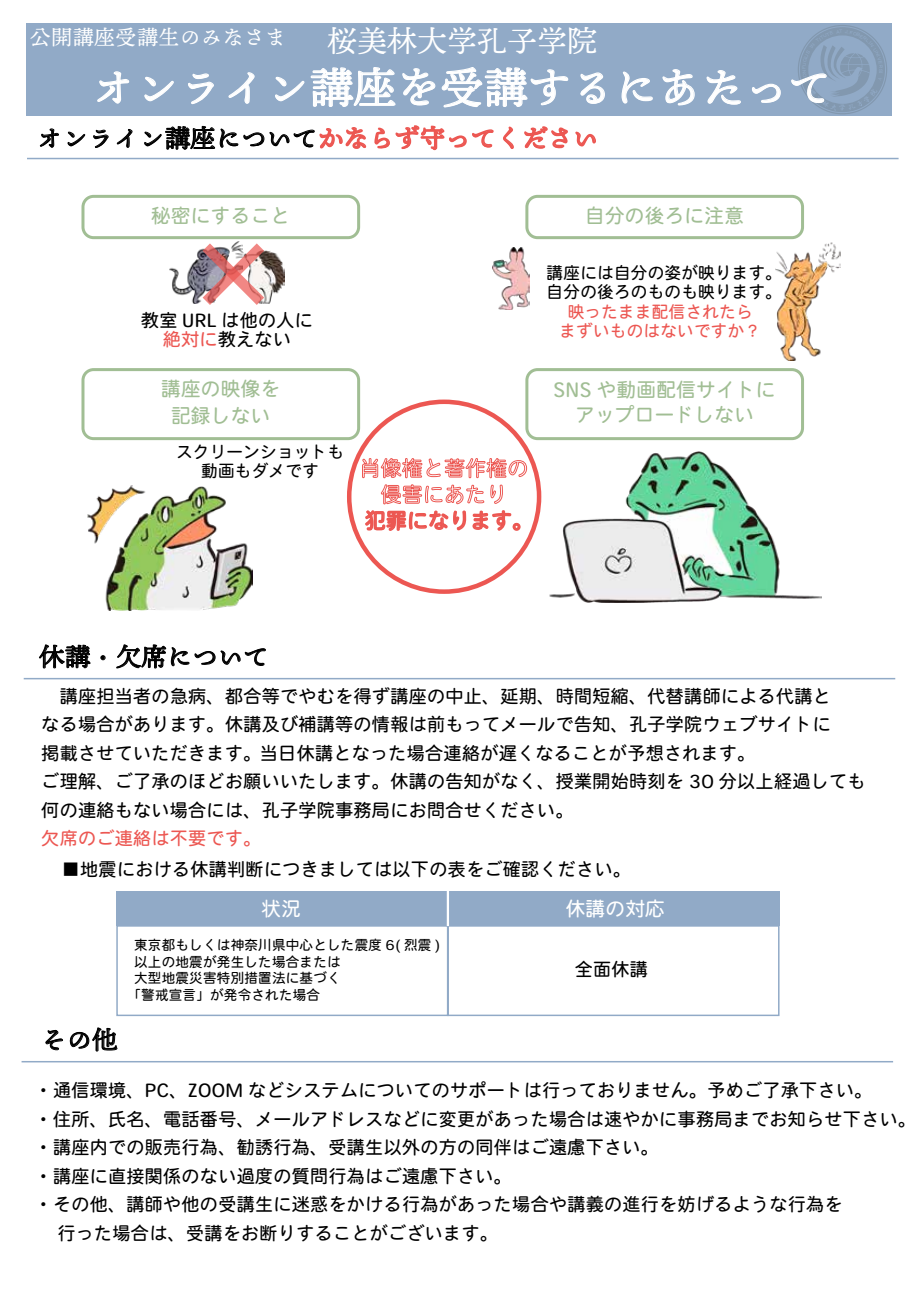
<style>
.page{position:relative;width:919px;height:1289px;background:#fff}
.page>*{position:absolute;margin:0;border:0;box-sizing:border-box;transform-origin:0 0}
.t1{font:43.5px "Ten Mincho";color:#fff}
.t2{font:30px "Ten Mincho";color:#fff}
.t3{font:25.5px "Ten Mincho";color:#000}
.t4{font:21px "Ten Mincho";letter-spacing:.02em;color:#fff}
.t5{font:20.7px "Heisei Maru Go Std W4";letter-spacing:.02em;color:#ec5752}
.t6{font:19.5px/27px "Heisei Maru Go Std W4";letter-spacing:.02em;color:#a1be94;text-align:center}
.t7{font:19.5px "Heisei Maru Go Std W4";letter-spacing:.02em;color:#fff}
.t8{font:18px/28.5px "Heisei Maru Go Std W4";letter-spacing:.02em;color:#000}
.t9{font:18px "Heisei Maru Go Std W4";letter-spacing:.02em;color:#ec5752}
.t10{font:16.5px/19.5px "Heisei Maru Go Std W4";letter-spacing:.02em;color:#000}
.t11{font:16.5px/19.5px "Heisei Maru Go Std W4";letter-spacing:.02em;color:#ec5752;text-align:center}
.t12{font:13.5px "Heisei Maru Go Std W4";letter-spacing:.02em;color:#000}
.s1{color:#ec5752}
</style>
<div class="page">
<div style="left:27px;top:24px;width:865px;height:92px;background:#91aac7"></div>
<svg style="left:97px;top:71px;width:33px;height:33px"></svg>
<svg style="left:621px;top:71px;width:32px;height:33px"></svg>
<svg style="left:662px;top:69px;width:33px;height:37px"></svg>
<svg style="left:706px;top:70px;width:35px;height:35px"></svg>
<svg style="left:752px;top:83px;width:29px;height:20px"></svg>
<hr style="left:27px;top:158px;width:871px;height:1px;background:#91aac7">
<svg style="left:39px;top:128px;width:20px;height:20px"></svg>
<svg style="left:68px;top:131px;width:18px;height:16px"></svg>
<svg style="left:93px;top:129px;width:16px;height:19px"></svg>
<svg style="left:116px;top:129px;width:17px;height:19px"></svg>
<svg style="left:144px;top:67px;width:461px;height:135px"></svg>
<img style="left:87px;top:485px;width:165px;height:125px">
<img style="left:775px;top:242px;width:65px;height:118px">
<img style="left:492px;top:248px;width:37px;height:62px">
<div style="left:347px;top:399px;width:194px;height:195px;border:4px solid #ec5752;border-radius:50%"></div>
<svg style="left:362px;top:458px;width:165px;height:73px"></svg>
<img style="left:170px;top:241px;width:70px;height:63px">
<img style="left:264px;top:250px;width:20px;height:54px">
<svg style="left:202px;top:243px;width:62px;height:62px"></svg>
<div style="left:81px;top:195px;width:279px;height:44px;border:3px solid #a1be94;border-radius:11px"></div>
<div style="left:525px;top:195px;width:279px;height:44px;border:3px solid #a1be94;border-radius:11px"></div>
<div style="left:81px;top:368px;width:279px;height:72px;border:3px solid #a1be94;border-radius:11px"></div>
<div style="left:525px;top:368px;width:279px;height:72px;border:3px solid #a1be94;border-radius:11px"></div>
<img style="left:549px;top:451px;width:272px;height:152px">
<hr style="left:22px;top:1060px;width:871px;height:2px;background:#91aac7">
<svg style="left:45px;top:1029px;width:18px;height:21px"></svg>
<svg style="left:70px;top:1027px;width:48px;height:24px"></svg>
<svg style="left:39px;top:644px;width:52px;height:24px"></svg>
<svg style="left:101px;top:655px;width:4px;height:5px"></svg>
<svg style="left:116px;top:644px;width:150px;height:24px"></svg>
<hr style="left:24px;top:678px;width:871px;height:1px;background:#91aac7">
<div style="left:447px;top:925px;width:332px;height:91px;border:2px solid #91aac7"></div>
<div style="left:116px;top:925px;width:332px;height:91px;border:2px solid #91aac7"></div>
<div style="left:116px;top:891px;width:663px;height:35px;background:#91aac7"></div>
<hr style="left:447px;top:888px;width:2px;height:38px;background:#fff">
<svg style="left:791px;top:25px;width:96px;height:89px"></svg>
<h2 class="t2" style="left:327px;top:24px;width:271px">桜美林大学孔子学院</h2>
<h1 class="t1" style="left:92px;top:63px;width:741px">オンライン講座を受講するにあたって</h1>
<p class="t4" style="left:30px;top:26px;width:258px">公開講座受講生のみなさま</p>
<h3 class="t3" style="left:37px;top:124px;width:563px">オンライン講座について<span class="s1">かならず守ってください</span></h3>
<p class="t6" style="left:151px;top:202px;width:140px">秘密にすること</p>
<p class="t6" style="left:585px;top:202px;width:160px">自分の後ろに注意</p>
<p class="t8" style="left:141px;top:310px;width:173px;line-height:19.5px;text-align:center">教室 URL は他の人に<span class="s1">絶対に</span>教えない</p>
<p class="t10" style="left:546px;top:263px;width:237px">講座には自分の姿が映ります。自分の後ろのものも映ります。</p>
<p class="t11" style="left:559px;top:302px;width:203px">映ったまま配信されたらまずいものはないですか？</p>
<p class="t6" style="left:161px;top:375px;width:120px">講座の映像を記録しない</p>
<p class="t6" style="left:553px;top:377px;width:223px;line-height:25.5px">SNS や動画配信サイトにアップロードしない</p>
<p class="t10" style="left:176px;top:441px;width:169px;text-align:center">スクリーンショットも動画もダメです</p>
<h3 class="t3" style="left:39px;top:642px;width:231px">休講・欠席について</h3>
<p class="t5" style="left:365px;top:506px;width:170px">犯罪になります。</p>
<p class="t8" style="left:41px;top:681px;width:825px">　講座担当者の急病、都合等でやむを得ず講座の中止、延期、時間短縮、代替講師による代講と<br>なる場合があります。休講及び補講等の情報は前もってメールで告知、孔子学院ウェブサイトに<br>掲載させていただきます。当日休講となった場合連絡が遅くなることが予想されます。<br>ご理解、ご了承のほどお願いいたします。休講の告知がなく、授業開始時刻を 30 分以上経過しても何の連絡もない場合には、孔子学院事務局にお問合せください。</p>
<p class="t9" style="left:41px;top:826px;width:221px">欠席のご連絡は不要です。</p>
<p class="t8" style="left:62px;top:854px;width:570px">■地震における休講判断につきましては以下の表をご確認ください。</p>
<p class="t7" style="left:261px;top:895px;width:41px">状況</p>
<p class="t7" style="left:565px;top:895px;width:100px">休講の対応</p>
<p class="t12" style="left:134px;top:936px;width:308px">東京都もしくは神奈川県中心とした震度 6( 烈震 )</p>
<p class="t12" style="left:134px;top:952px;width:208px">以上の地震が発生した場合または</p>
<p class="t12" style="left:134px;top:969px;width:208px">大型地震災害特別措置法に基づく</p>
<p class="t12" style="left:127px;top:985px;width:194px">「警戒宣言」が発令された場合</p>
<p class="t8" style="left:574px;top:954px;width:75px">全面休講</p>
<h3 class="t3" style="left:41px;top:1025px;width:78px">その他</h3>
<p class="t8" style="left:35px;top:1076px;width:882px">・通信環境、PC、ZOOM などシステムについてのサポートは行っておりません。予めご了承下さい。<br>・住所、氏名、電話番号、メールアドレスなどに変更があった場合は速やかに事務局までお知らせ下さい。・講座内での販売行為、勧誘行為、受講生以外の方の同伴はご遠慮下さい。<br>・講座に直接関係のない過度の質問行為はご遠慮下さい。<br>・その他、講師や他の受講生に迷惑をかける行為があった場合や講義の進行を妨げるような行為を<br>　行った場合は、受講をお断りすることがございます。</p>
</div>
